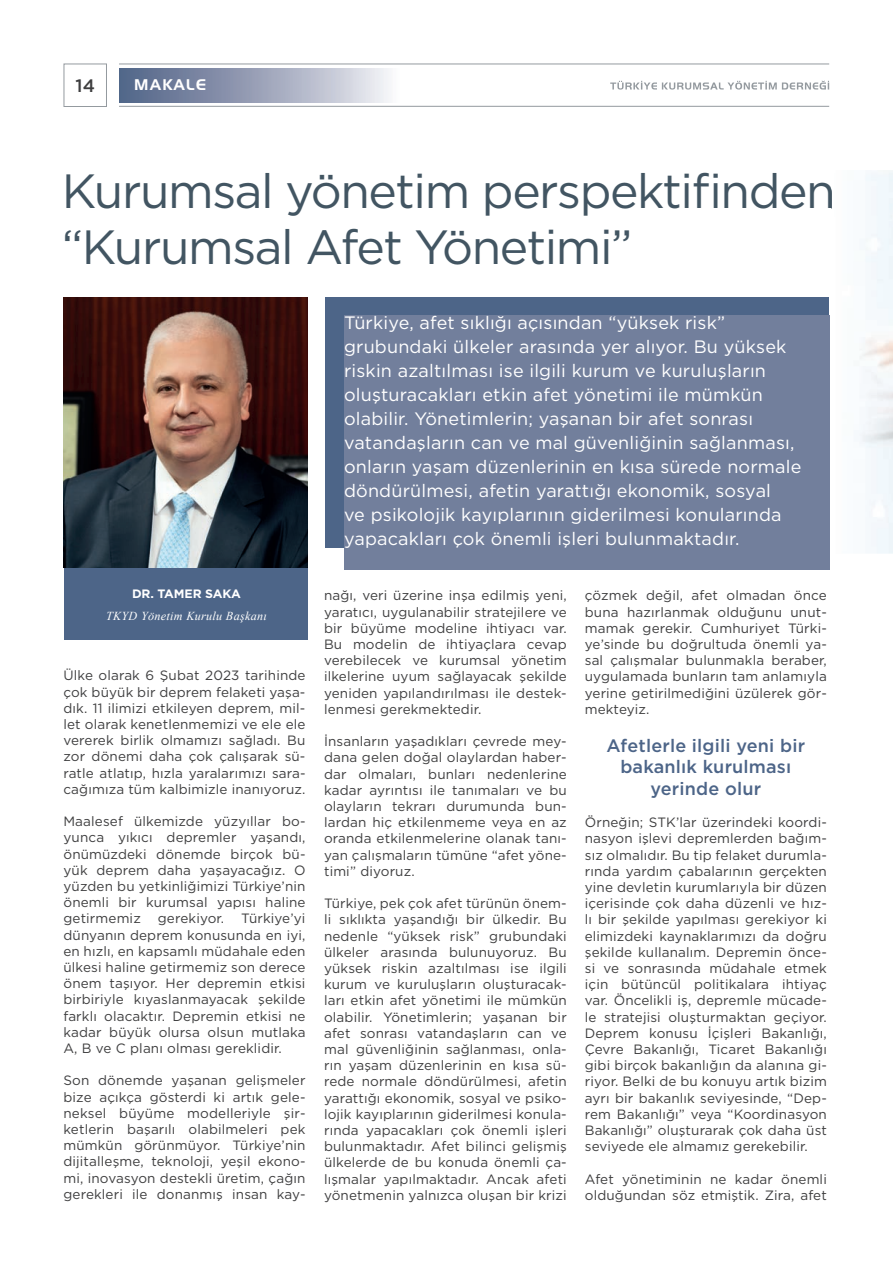
<style>
.page{position:relative;width:893px;height:1263px;background:#fff}
.page>*{position:absolute;margin:0;border:0;box-sizing:border-box;transform-origin:0 0}
.t1{font:48px/55.5px "Gotham";letter-spacing:-.03em;color:#425562}
.t2{font:18px/24px "Gotham";letter-spacing:.01em;color:#fff}
.t3{font:500 18px/21.6px "Gotham";letter-spacing:.01em;color:#4d6588;text-align:center}
.t4{font:500 18px "Gotham";color:#3e3e3f}
.t5{font:15px "Handel Gothic";letter-spacing:.1em;color:#fff}
.t6{font:13.5px/16.2px "Gotham";letter-spacing:.01em;color:#3e3e3f;text-align:justify}
.t7{font:italic 12.15px "Times New Roman";letter-spacing:.025em;color:#fff}
.t8{font:700 12.15px "Gotham";letter-spacing:-.01em;color:#fff}
</style>
<div class="page">
<div style="left:64px;top:64px;width:43px;height:43px;border:1px solid #949a9f"></div>
<hr style="left:119px;top:64px;width:710px;height:1px;background:#949a9f">
<hr style="left:119px;top:106px;width:710px;height:1px;background:#949a9f">
<svg style="left:610px;top:81px;width:219px;height:9px"></svg>
<div style="left:119px;top:68px;width:281px;height:34px;background:linear-gradient(to right,#4b5d82,#f3f1f5)"></div>
<div style="left:326px;top:298px;width:503px;height:250px;background:#4d6588"></div>
<div style="left:344px;top:315px;width:485px;height:254px;background:#727f9c"></div>
<div style="left:64px;top:568px;width:244px;height:72px;background:#4d6588"></div>
<img style="left:64px;top:298px;width:244px;height:270px">
<img style="left:831px;top:188px;width:1px;height:21px">
<h2 class="t4" style="left:76px;top:79px;width:21px">14</h2>
<p class="t5" style="left:134px;top:76px;width:74px">MAKALE</p>
<h1 class="t1" style="left:62px;top:166px;width:775px">Kurumsal yönetim perspektifinden “Kurumsal Afet Yönetimi”</h1>
<p class="t8" style="left:132px;top:589px;width:110px">DR. TAMER SAKA</p>
<p class="t7" style="left:106px;top:609px;width:162px">TKYD Yönetim Kurulu Başkanı</p>
<p class="t6" style="left:63px;top:668px;width:244px">Ülke olarak 6 Şubat 2023 tarihinde çok büyük bir deprem felaketi yaşa&shy;dık. 11 ilimizi etkileyen deprem, mil&shy;let olarak kenetlenmemizi ve ele ele vererek birlik olmamızı sağladı. Bu zor dönemi daha çok çalışarak sü&shy;ratle atlatıp, hızla yaralarımızı sara&shy;cağımıza tüm kalbimizle inanıyoruz.</p>
<p class="t6" style="left:63px;top:814px;width:244px">Maalesef ülkemizde yüzyıllar bo&shy;yunca yıkıcı depremler yaşandı, önümüzdeki dönemde birçok bü&shy;yük deprem daha yaşayacağız. O yüzden bu yetkinliğimizi Türkiye’nin önemli bir kurumsal yapısı haline getirmemiz</p>
<p class="t6" style="left:63px;top:911px;width:244px;text-indent:178px">Türkiye’yi dünyanın deprem konusunda en iyi, en hızlı, en kapsamlı müdahale eden ülkesi haline getirmemiz son derece önem taşıyor. Her depremin etkisi birbiriyle kıyaslanmayacak şekilde farklı olacaktır. Depremin etkisi ne kadar büyük olursa olsun mutlaka A, B ve C planı olması gereklidir.</p>
<p class="t6" style="left:63px;top:1073px;width:244px">Son dönemde yaşanan gelişmeler bize açıkça gösterdi ki artık gele&shy;neksel büyüme modelleriyle şir&shy;ketlerin başarılı olabilmeleri pek mümkün görünmüyor. Türkiye’nin dijitalleşme, teknoloji, yeşil ekono&shy;mi, inovasyon destekli üretim, çağın gerekleri ile donanmış insan kay-</p>
<p class="t6" style="left:158px;top:911px;width:68px">gerekiyor.</p>
<p class="t2" style="left:344px;top:312px;width:459px">Türkiye, afet sıklığı açısından “yüksek risk” grubundaki ülkeler arasında yer alıyor. Bu yüksek riskin azaltılması ise ilgili kurum ve kuruluşların oluşturacakları etkin afet yönetimi ile mümkün olabilir. Yönetimlerin; yaşanan bir afet sonrası vatandaşların can ve mal güvenliğinin sağlanması, onların yaşam düzenlerinin en kısa sürede normale döndürülmesi, afetin yarattığı ekonomik, sosyal<br>ve psikolojik kayıplarının giderilmesi konularında yapacakları çok önemli işleri bulunmaktadır.</p>
<p class="t6" style="left:324px;top:588px;width:244px">nağı, veri üzerine inşa edilmiş yeni, yaratıcı, uygulanabilir stratejilere ve bir büyüme modeline ihtiyacı var.<br>Bu modelin de ihtiyaçlara cevap verebilecek ve kurumsal yönetim ilkelerine uyum sağlayacak şekilde yeniden yapılandırılması ile destek&shy;lenmesi gerekmektedir.</p>
<p class="t6" style="left:324px;top:734px;width:244px">İnsanların yaşadıkları çevrede mey&shy;dana gelen doğal olaylardan haber&shy;dar olmaları, bunları nedenlerine kadar ayrıntısı ile tanımaları ve bu olayların tekrarı durumunda bun&shy;lardan hiç etkilenmeme veya en az oranda etkilenmelerine olanak tanı&shy;yan çalışmaların tümüne “afet yöne&shy;timi” diyoruz.</p>
<p class="t6" style="left:324px;top:896px;width:244px">Türkiye, pek çok afet türünün önem&shy;li sıklıkta yaşandığı bir ülkedir. Bu nedenle “yüksek risk” grubundaki ülkeler arasında bulunuyoruz. Bu yüksek riskin azaltılması ise ilgili kurum ve kuruluşların oluşturacak&shy;ları etkin afet yönetimi ile mümkün olabilir. Yönetimlerin; yaşanan bir afet sonrası vatandaşların can ve mal güvenliğinin sağlanması, onla&shy;rın yaşam düzenlerinin en kısa sü&shy;rede normale döndürülmesi, afetin yarattığı ekonomik, sosyal ve psiko&shy;lojik kayıplarının giderilmesi konula&shy;rında yapacakları çok önemli işleri bulunmaktadır. Afet bilinci gelişmiş ülkelerde de bu konuda önemli ça&shy;lışmalar yapılmaktadır. Ancak afeti yönetmenin yalnızca oluşan bir krizi</p>
<p class="t6" style="left:585px;top:588px;width:244px">çözmek değil, afet olmadan önce buna hazırlanmak olduğunu unut&shy;mamak gerekir. Cumhuriyet Türki&shy;ye’sinde bu doğrultuda önemli ya&shy;sal çalışmalar bulunmakla beraber, uygulamada bunların tam anlamıyla yerine getirilmediğini üzülerek gör&shy;mekteyiz.</p>
<h2 class="t3" style="left:607px;top:735px;width:200px">Afetlerle ilgili yeni bir bakanlık kurulması yerinde olur</h2>
<p class="t6" style="left:585px;top:815px;width:244px">Örneğin; STK’lar üzerindeki koordi&shy;nasyon işlevi depremlerden bağım&shy;sız olmalıdır. Bu tip felaket durumla&shy;rında yardım çabalarının gerçekten yine devletin kurumlarıyla bir düzen içerisinde çok daha düzenli ve hız&shy;lı bir şekilde yapılması gerekiyor ki elimizdeki kaynaklarımızı da doğru şekilde kullanalım. Depremin önce&shy;si ve sonrasında müdahale etmek için bütüncül politikalara ihtiyaç var. Öncelikli iş, depremle mücade&shy;le stratejisi oluşturmaktan geçiyor.<br>Deprem konusu İçişleri Bakanlığı, Çevre Bakanlığı, Ticaret Bakanlığı gibi birçok bakanlığın da alanına gi&shy;riyor. Belki de bu konuyu artık bizim ayrı bir bakanlık seviyesinde, “Dep&shy;rem Bakanlığı” veya “Koordinasyon Bakanlığı” oluşturarak çok daha üst seviyede ele almamız gerekebilir.</p>
<p class="t6" style="left:585px;top:1171px;width:244px">Afet yönetiminin ne kadar önemli olduğundan söz etmiştik. Zira, afet</p>
</div>
